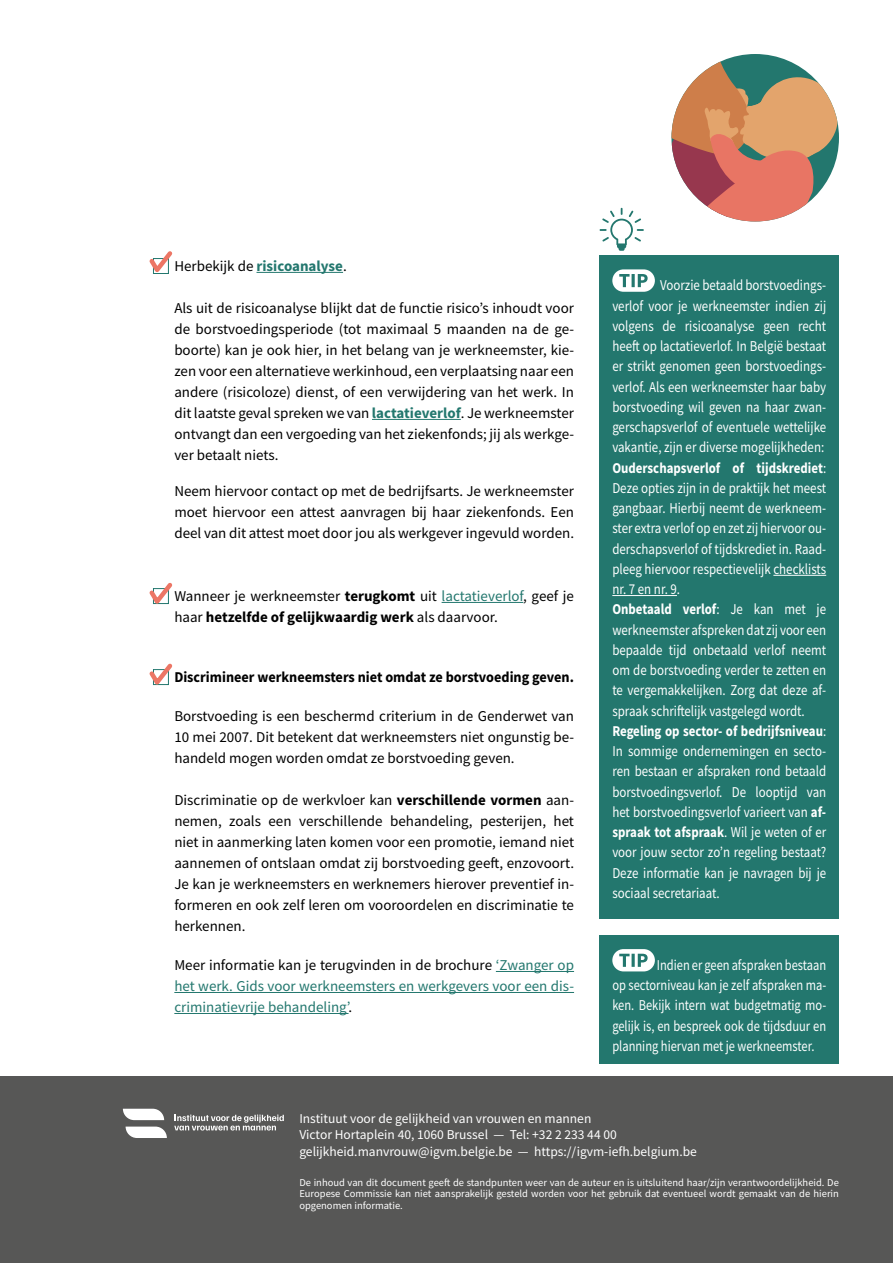
<style>
.page{position:relative;width:893px;height:1263px;background:#fff}
.page>*{position:absolute;margin:0;border:0;box-sizing:border-box;transform-origin:0 0}
.t1{font:15px/21px "Source Sans Pro";color:#000;text-align:justify}
.t2{font:15px/20.2px "Source Sans Pro";color:#fff;scale:.86 1}
.t3{font:15px/20.2px "Source Sans Pro";color:#fff;text-align:justify;scale:.83 1}
.t4{font:15px/21px "Source Sans Pro";color:#23776e;text-align:justify}
.t5{font:700 15px "Source Sans Pro";color:#000;scale:.95 1}
.t6{font:700 15px "Source Sans Pro";color:#23776e}
.t7{font:13.5px/16.5px "Source Sans Pro";color:#fff}
.t8{font:10.5px/11.4px "Source Sans Pro";color:#fff;text-align:justify}
.s1{font-weight:400;color:#000}
.s2{font-weight:700;color:#23776e}
.s3{font-weight:700}
.s4{color:#23776e}
.s5{color:#000}
</style>
<div class="page">
<div style="left:0;top:1077px;width:893px;height:186px;background:#575756"></div>
<hr style="left:256px;top:272px;width:87px;height:1px;background:#23776e">
<hr style="left:372px;top:419px;width:89px;height:1px;background:#23776e">
<hr style="left:442px;top:602px;width:81px;height:1px;background:#23776e">
<hr style="left:496px;top:971px;width:78px;height:1px;background:#23776e">
<hr style="left:174px;top:992px;width:400px;height:1px;background:#23776e">
<hr style="left:174px;top:1013px;width:175px;height:1px;background:#23776e">
<div style="left:600px;top:255px;width:239px;height:664px;background:#23776e"></div>
<hr style="left:773px;top:575px;width:53px;height:1px;background:#fff">
<hr style="left:612px;top:595px;width:65px;height:1px;background:#fff">
<div style="left:612px;top:269px;width:43px;height:23px;background:#fff;border-radius:11px"></div>
<svg style="left:619px;top:274px;width:29px;height:13px"></svg>
<div style="left:600px;top:935px;width:239px;height:129px;background:#23776e"></div>
<div style="left:612px;top:949px;width:43px;height:22px;background:#fff;border-radius:11px"></div>
<svg style="left:619px;top:954px;width:29px;height:13px"></svg>
<svg style="left:149px;top:251px;width:24px;height:23px"></svg>
<svg style="left:149px;top:583px;width:24px;height:22px"></svg>
<svg style="left:149px;top:663px;width:24px;height:23px"></svg>
<svg style="left:671px;top:54px;width:168px;height:167px"></svg>
<svg style="left:600px;top:208px;width:44px;height:43px"></svg>
<svg style="left:123px;top:1109px;width:41px;height:11px"></svg>
<svg style="left:126px;top:1126px;width:41px;height:12px"></svg>
<svg style="left:174px;top:1114px;width:110px;height:16px"></svg>
<p class="t6" style="left:174px;top:256px;width:174px"><span class="s1">Herbekijk de</span> risicoanalyse<span class="s1">.</span></p>
<p class="t1" style="left:174px;top:297px;width:401px">Als uit de risicoanalyse blijkt dat de functie risico’s inhoudt voor de borstvoedingsperiode (tot maximaal 5 maanden na de ge&shy;boorte) kan je ook hier, in het belang van je werkneemster, kie&shy;zen voor een alternatieve werkinhoud, een verplaatsing naar een andere (risicoloze) dienst, of een verwijdering van het werk. In dit laatste geval spreken we van <span class="s2">lactatieverlof</span>. Je werkneemster ontvangt dan een vergoeding van het ziekenfonds; jij als werkge&shy;ver betaalt niets.</p>
<p class="t1" style="left:174px;top:480px;width:401px">Neem hiervoor contact op met de bedrijfsarts. Je werkneemster moet hiervoor een attest aanvragen bij haar ziekenfonds. Een deel van dit attest moet door jou als werkgever ingevuld worden.</p>
<p class="t1" style="left:174px;top:585px;width:401px">Wanneer je werkneemster <span class="s3">terugkomt</span> uit <span class="s4">lactatieverlof</span>, geef je haar <span class="s3">hetzelfde of gelijkwaardig werk</span> als daarvoor.</p>
<p class="t5" style="left:174px;top:667px;width:422px">Discrimineer werkneemsters niet omdat ze borstvoeding geven.</p>
<p class="t1" style="left:174px;top:705px;width:401px">Borstvoeding is een beschermd criterium in de Genderwet van 10 mei 2007. Dit betekent dat werkneemsters niet ongunstig be&shy;handeld mogen worden omdat ze borstvoeding geven.</p>
<p class="t1" style="left:174px;top:789px;width:401px">Discriminatie op de werkvloer kan <span class="s3">verschillende vormen</span> aan&shy;nemen, zoals een verschillende behandeling, pesterijen, het niet in aanmerking laten komen voor een promotie, iemand niet aannemen of ontslaan omdat zij borstvoeding geeft, enzovoort.<br>Je kan je werkneemsters en werknemers hierover preventief in&shy;formeren en ook zelf leren om vooroordelen en discriminatie te herkennen.</p>
<p class="t4" style="left:174px;top:954px;width:401px"><span class="s5">Meer informatie kan je terugvinden in de brochure</span> ‘Zwanger op het werk. Gids voor werkneemsters en werkgevers voor een dis&shy;criminatievrije behandeling’<span class="s5">.</span></p>
<p class="t2" style="left:612px;top:275px;width:250px;text-indent:48px">Voorzie betaald borstvoedings&shy;verlof voor je werkneemster indien zij volgens de risicoanalyse geen recht heeft op lactatieverlof. In België bestaat er strikt genomen geen borstvoedings&shy;verlof. Als een werkneemster haar baby borstvoeding wil geven na haar zwan&shy;gerschapsverlof of eventuele wettelijke vakantie, zijn er diverse mogelijkheden:<br><span class="s3">Ouderschapsverlof of tijdskrediet</span>:<br>Deze opties zijn in de praktijk het meest gangbaar. Hierbij neemt de werkneem&shy;ster extra verlof op en zet zij hiervoor ou&shy;derschapsverlof of tijdskrediet in. Raad&shy;pleeg hiervoor respectievelijk checklists nr. 7 en nr. 9.<br><span class="s3">Onbetaald verlof</span>: Je kan met je werkneemster afspreken dat zij voor een bepaalde tijd onbetaald verlof neemt om de borstvoeding verder te zetten en te vergemakkelijken. Zorg dat deze af&shy;spraak schriftelijk vastgelegd wordt.<br><span class="s3">Regeling op sector- of bedrijfsniveau</span>:<br>In sommige ondernemingen en secto&shy;ren bestaan er afspraken rond betaald borstvoedingsverlof. De looptijd van het borstvoedingsverlof varieert van <span class="s3">af&shy;spraak tot afspraak</span>. Wil je weten of er voor jouw sector zo’n regeling bestaat?<br>Deze informatie kan je navragen bij je sociaal secretariaat.</p>
<p class="t3" style="left:612px;top:955px;width:259px;text-indent:44px">Indien er geen afspraken bestaan op sectorniveau kan je zelf afspraken ma&shy;ken. Bekijk intern wat budgetmatig mo&shy;gelijk is, en bespreek ook de tijdsduur en planning hiervan met je werkneemster.</p>
<p class="t7" style="left:299px;top:1110px;width:399px">Instituut voor de gelijkheid van vrouwen en mannen<br>Victor Hortaplein 40, 1060 Brussel — Tel: +32 2 233 44 00 gelijkheid.manvrouw@igvm.belgie.be — https://igvm-iefh.belgium.be</p>
<p class="t8" style="left:299px;top:1177px;width:541px">De inhoud van dit document geeft de standpunten weer van de auteur en is uitsluitend haar/zijn verantwoordelijkheid. De Europese Commissie kan niet aansprakelijk gesteld worden voor het gebruik dat eventueel wordt gemaakt van de hierin opgenomen informatie.</p>
</div>
